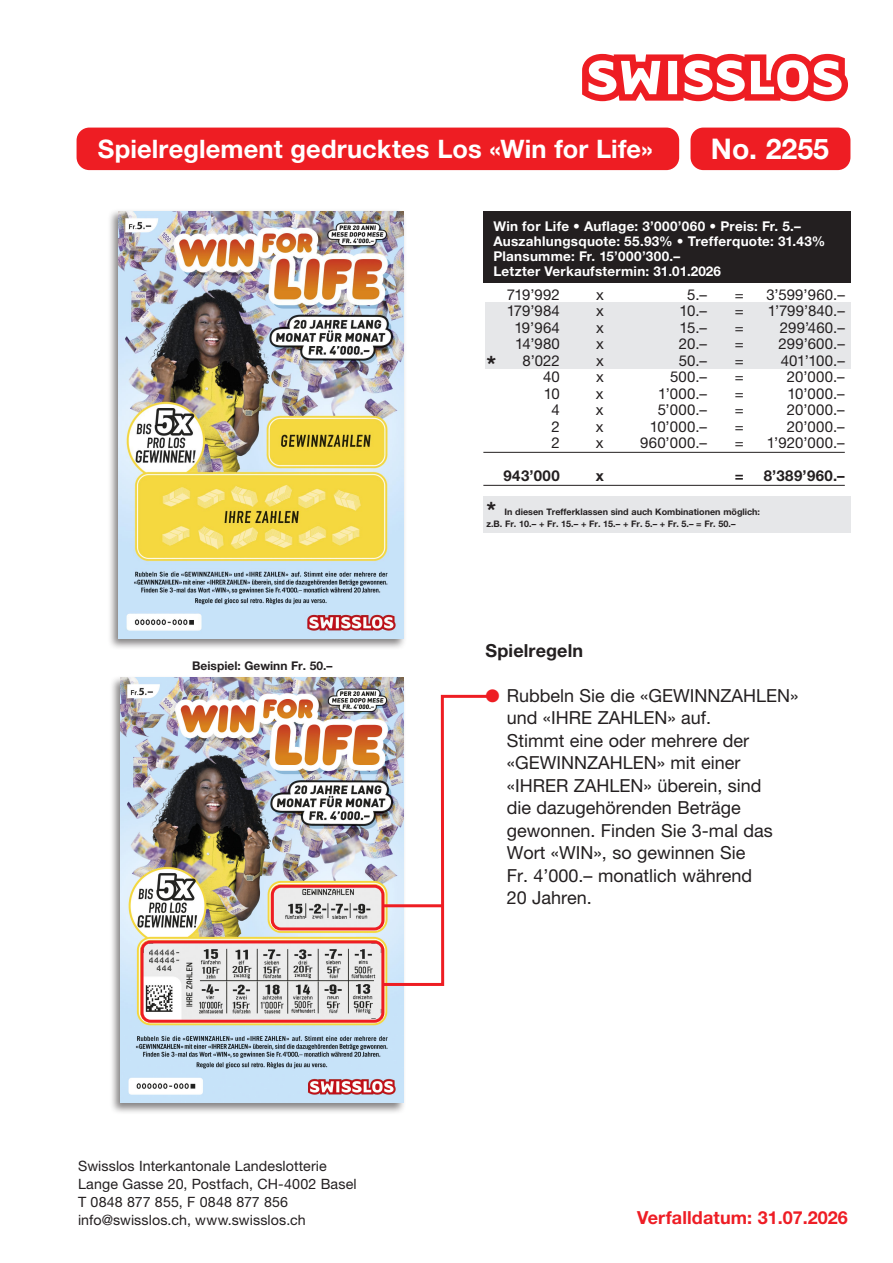
<style>
.page{position:relative;width:893px;height:1263px;background:#fff}
.page>*{position:absolute;margin:0;border:0;box-sizing:border-box;transform-origin:0 0}
.t1{font:700 28.5px "Helvetica Neue LT Std";color:#fff}
.t2{font:700 25.5px "Helvetica Neue LT Std";letter-spacing:.005em;color:#fff}
.t3{font:700 24px "Helvetica Neue LT Std";color:#231f20}
.t4{font:700 24px "Helvetica Neue LT Std";color:#242021}
.t5{font:18px/22.5px "Helvetica Neue LT Std";color:#231f20}
.t6{font:700 18px "Helvetica Neue LT Std";letter-spacing:.005em;color:#ee1d25}
.t7{font:700 18px "Helvetica Neue LT Std";letter-spacing:.005em;color:#231f20}
.t8{font:15px "Helvetica Neue LT Std";letter-spacing:.01em;color:#231f20}
.t9{font:700 15px "Helvetica Neue LT Std";letter-spacing:.03em;color:#231f20}
.t10{font:14.25px/18px "Helvetica Neue LT Std";letter-spacing:.005em;color:#231f20}
.t11{font:700 13.5px/15px "Helvetica Neue LT Std";letter-spacing:.02em;color:#fff}
.t12{font:700 12px "Helvetica Neue LT Std";color:#242021}
.t13{font:700 9px/12px "Helvetica Neue LT Std";color:#242021}
.s1{color:#ee1d23}
</style>
<div class="page">
<div style="left:109px;top:675px;width:297px;height:439px;background:#231f20;opacity:.55"></div>
<img style="left:120px;top:677px;width:283px;height:425px">
<div style="left:107px;top:208px;width:299px;height:442px;background:#231f20;opacity:.55"></div>
<img style="left:119px;top:211px;width:285px;height:428px">
<svg style="left:582px;top:54px;width:266px;height:47px"></svg>
<div style="left:77px;top:128px;width:602px;height:42px;background:#ee1d23;border-radius:13px"></div>
<div style="left:690px;top:128px;width:160px;height:42px;background:#ee1d23;border-radius:13px"></div>
<svg style="left:380px;top:693px;width:111px;height:294px"></svg>
<hr style="left:384px;top:904px;width:59px;height:3px;background:#ee1d23">
<div style="left:271px;top:885px;width:113px;height:45px;border:3px solid #ee1d23;border-radius:9px"></div>
<div style="left:141px;top:940px;width:243px;height:83px;border:3px solid #ee1d23;border-radius:9px"></div>
<div style="left:483px;top:496px;width:367px;height:36px;background:#e6e7e9"></div>
<div style="left:485px;top:302px;width:365px;height:67px;background:#e6e7e9"></div>
<hr style="left:483px;top:452px;width:362px;height:1px;background:#231f20">
<hr style="left:483px;top:485px;width:362px;height:1px;background:#231f20">
<div style="left:483px;top:211px;width:367px;height:72px;background:#231f20"></div>
<h2 class="t2" style="left:98px;top:133px;width:556px">Spielreglement gedrucktes Los «Win for Life»</h2>
<h1 class="t1" style="left:711px;top:131px;width:120px">No. 2255</h1>
<p class="t11" style="left:493px;top:218px;width:333px">Win for Life • Auflage: 3’000’060 • Preis: Fr. 5.– Auszahlungsquote: 55.93% • Trefferquote: 31.43% Plansumme: Fr. 15’000’300.–<br>Letzter Verkaufstermin: 31.01.2026</p>
<h3 class="t3" style="left:486px;top:349px;width:11px">*</h3>
<p class="t8" style="left:507px;top:285px;width:55px">719’992</p>
<p class="t8" style="left:596px;top:285px;width:9px">x</p>
<p class="t8" style="left:687px;top:285px;width:21px">5.–</p>
<p class="t8" style="left:735px;top:285px;width:10px">=</p>
<p class="t8" style="left:766px;top:285px;width:80px">3’599’960.–</p>
<p class="t8" style="left:507px;top:302px;width:55px">179’984</p>
<p class="t8" style="left:596px;top:302px;width:9px">x</p>
<p class="t8" style="left:679px;top:302px;width:29px">10.–</p>
<p class="t8" style="left:735px;top:302px;width:10px">=</p>
<p class="t8" style="left:768px;top:302px;width:79px">1’799’840.–</p>
<p class="t8" style="left:514px;top:318px;width:47px">19’964</p>
<p class="t8" style="left:596px;top:318px;width:9px">x</p>
<p class="t8" style="left:680px;top:318px;width:29px">15.–</p>
<p class="t8" style="left:735px;top:318px;width:10px">=</p>
<p class="t8" style="left:780px;top:318px;width:66px">299’460.–</p>
<p class="t8" style="left:515px;top:335px;width:46px">14’980</p>
<p class="t8" style="left:596px;top:335px;width:9px">x</p>
<p class="t8" style="left:679px;top:335px;width:30px">20.–</p>
<p class="t8" style="left:735px;top:335px;width:10px">=</p>
<p class="t8" style="left:778px;top:335px;width:68px">299’600.–</p>
<p class="t8" style="left:522px;top:351px;width:39px">8’022</p>
<p class="t8" style="left:596px;top:351px;width:9px">x</p>
<p class="t8" style="left:679px;top:351px;width:30px">50.–</p>
<p class="t8" style="left:735px;top:351px;width:10px">=</p>
<p class="t8" style="left:781px;top:351px;width:65px">401’100.–</p>
<p class="t8" style="left:543px;top:368px;width:18px">40</p>
<p class="t8" style="left:596px;top:368px;width:9px">x</p>
<p class="t8" style="left:670px;top:368px;width:38px">500.–</p>
<p class="t8" style="left:735px;top:368px;width:10px">=</p>
<p class="t8" style="left:787px;top:368px;width:59px">20’000.–</p>
<p class="t8" style="left:544px;top:384px;width:17px">10</p>
<p class="t8" style="left:596px;top:384px;width:9px">x</p>
<p class="t8" style="left:658px;top:384px;width:50px">1’000.–</p>
<p class="t8" style="left:735px;top:384px;width:10px">=</p>
<p class="t8" style="left:787px;top:384px;width:59px">10’000.–</p>
<p class="t8" style="left:552px;top:401px;width:10px">4</p>
<p class="t8" style="left:596px;top:401px;width:9px">x</p>
<p class="t8" style="left:658px;top:401px;width:51px">5’000.–</p>
<p class="t8" style="left:735px;top:401px;width:10px">=</p>
<p class="t8" style="left:787px;top:401px;width:59px">20’000.–</p>
<p class="t8" style="left:551px;top:417px;width:10px">2</p>
<p class="t8" style="left:596px;top:417px;width:9px">x</p>
<p class="t8" style="left:650px;top:417px;width:59px">10’000.–</p>
<p class="t8" style="left:735px;top:417px;width:10px">=</p>
<p class="t8" style="left:787px;top:417px;width:59px">20’000.–</p>
<p class="t8" style="left:551px;top:434px;width:10px">2</p>
<p class="t8" style="left:596px;top:434px;width:9px">x</p>
<p class="t8" style="left:640px;top:434px;width:68px">960’000.–</p>
<p class="t8" style="left:735px;top:434px;width:10px">=</p>
<p class="t8" style="left:767px;top:434px;width:79px">1’920’000.–</p>
<p class="t9" style="left:503px;top:466px;width:58px">943’000</p>
<p class="t9" style="left:596px;top:466px;width:10px">x</p>
<p class="t9" style="left:735px;top:466px;width:10px">=</p>
<p class="t9" style="left:764px;top:466px;width:82px">8’389’960.–</p>
<p class="t12" style="left:192px;top:658px;width:142px">Beispiel: Gewinn Fr. 50.–</p>
<p class="t10" style="left:78px;top:1157px;width:280px">Swisslos Interkantonale Landeslotterie Lange Gasse 20, Postfach, CH-4002 Basel T 0848 877 855, F 0848 877 856 info@swisslos.ch, www.swisslos.ch</p>
<h3 class="t4" style="left:486px;top:496px;width:11px">*</h3>
<p class="t13" style="left:486px;top:505px;width:275px;text-indent:18px">In diesen Trefferklassen sind auch Kombinationen möglich: z.B. Fr. 10.– + Fr. 15.– + Fr. 15.– + Fr. 5.– + Fr. 5.– = Fr. 50.–</p>
<p class="t7" style="left:485px;top:639px;width:99px">Spielregeln</p>
<p class="t5" style="left:507px;top:684px;width:293px;text-indent:-21px"><span class="s1">●</span> Rubbeln Sie die «GEWINNZAHLEN» und «IHRE ZAHLEN» auf.<br>Stimmt eine oder mehrere der «GEWINNZAHLEN» mit einer «IHRER ZAHLEN» überein, sind<br>die dazugehörenden Beträge gewonnen. Finden Sie 3-mal das<br>Wort «WIN», so gewinnen Sie<br>Fr. 4’000.– monatlich während<br>20 Jahren.</p>
<p class="t6" style="left:637px;top:1206px;width:212px">Verfalldatum: 31.07.2026</p>
</div>
